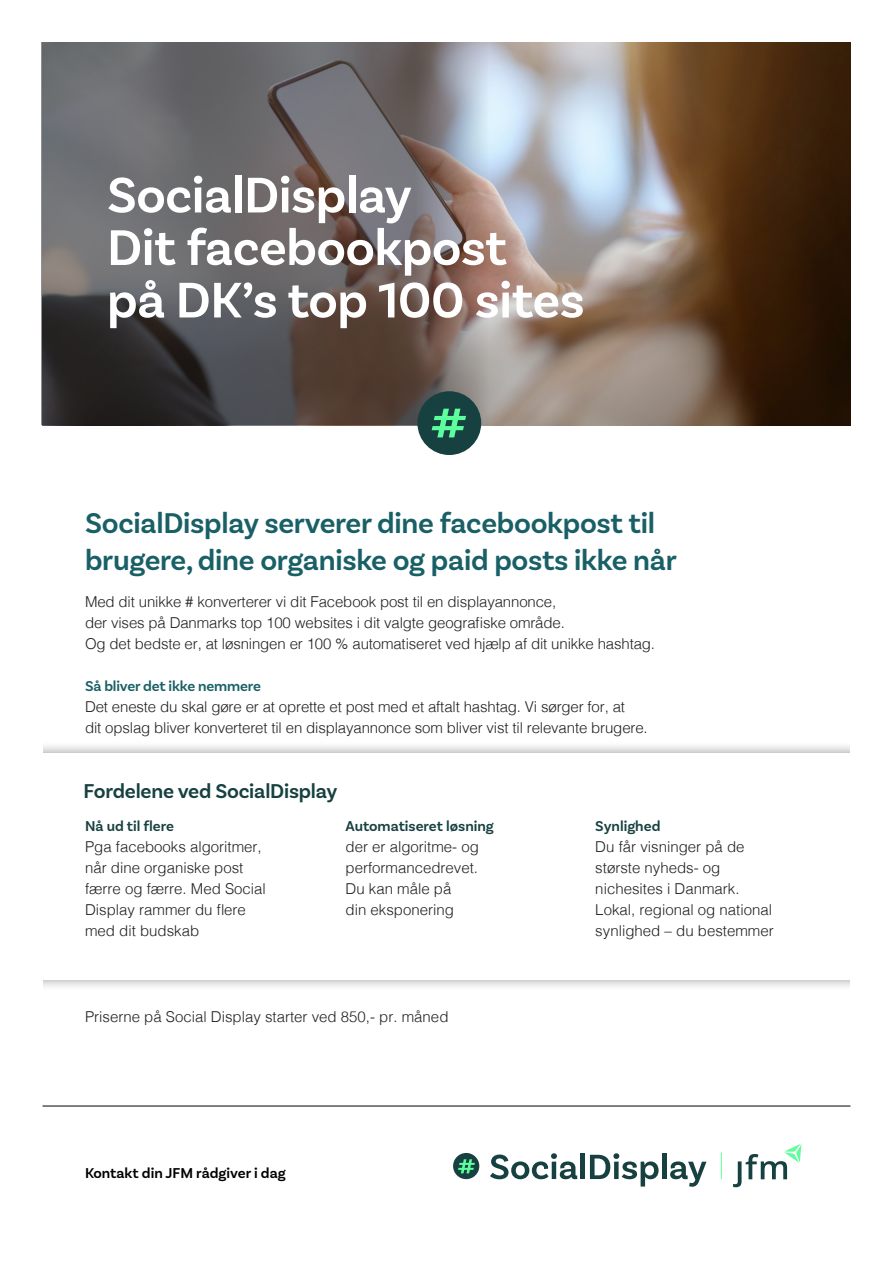
<style>
.page{position:relative;width:893px;height:1263px;background:#fff}
.page>*{position:absolute;margin:0;border:0;box-sizing:border-box;transform-origin:0 0}
.t1{font:600 52.5px "Basic Sans";letter-spacing:-.01em;color:#fff}
.t2{font:600 30px/37.5px "Basic Sans";letter-spacing:-.01em;color:#196066}
.t3{font:600 21px "Basic Sans";letter-spacing:-.01em;color:#174040}
.t4{font:300 15px/21px "Helvetica";letter-spacing:-.01em;color:#231f20}
.t5{font:600 15px "Basic Sans";color:#174040}
.t6{font:600 15px "Basic Sans";color:#000}
.t7{font:600 15px "Basic Sans";letter-spacing:-.01em;color:#196066}
</style>
<div class="page">
<img style="left:515px;top:43px;width:335px;height:382px">
<svg style="left:41px;top:43px;width:474px;height:382px;background:#6b6566"></svg>
<div style="left:0;top:741px;width:893px;height:250px;background:#000;opacity:.4"></div>
<div style="left:0;top:753px;width:893px;height:227px;background:#fff"></div>
<div style="left:417px;top:391px;width:64px;height:64px;background:#174040;border-radius:50%"></div>
<div style="left:0;top:739px;width:43px;height:257px;background:#fff"></div>
<div style="left:850px;top:732px;width:43px;height:273px;background:#fff"></div>
<svg style="left:432px;top:409px;width:34px;height:28px"></svg>
<div style="left:453px;top:1153px;width:26px;height:26px;background:#174040;border-radius:50%"></div>
<svg style="left:490px;top:1153px;width:87px;height:26px"></svg>
<div style="left:580px;top:1153px;width:5px;height:26px;background:#174040"></div>
<svg style="left:590px;top:1153px;width:69px;height:33px"></svg>
<div style="left:662px;top:1153px;width:5px;height:26px;background:#174040"></div>
<svg style="left:670px;top:1161px;width:36px;height:26px"></svg>
<svg style="left:458px;top:1159px;width:17px;height:14px"></svg>
<svg style="left:721px;top:1152px;width:1px;height:27px"></svg>
<svg style="left:733px;top:1144px;width:68px;height:43px"></svg>
<hr style="left:43px;top:1106px;width:807px;height:1px;background:#000">
<p class="t1" style="left:107px;top:163px;width:306px">SocialDisplay</p>
<p class="t1" style="left:107px;top:216px;width:401px">Dit facebookpost</p>
<p class="t1" style="left:107px;top:268px;width:479px">på DK’s top 100 sites</p>
<p class="t2" style="left:85px;top:504px;width:593px">SocialDisplay serverer dine facebookpost til brugere, dine organiske og paid posts ikke når</p>
<p class="t4" style="left:85px;top:590px;width:473px">Med dit unikke # konverterer vi dit Facebook post til en displayannonce,</p>
<p class="t4" style="left:85px;top:611px;width:481px">der vises på Danmarks top 100 websites i dit valgte geografiske område.</p>
<p class="t4" style="left:85px;top:632px;width:571px">Og det bedste er, at løsningen er 100 % automatiseret ved hjælp af dit unikke hashtag.</p>
<p class="t7" style="left:85px;top:676px;width:177px">Så bliver det ikke nemmere</p>
<p class="t4" style="left:85px;top:695px;width:564px">Det eneste du skal gøre er at oprette et post med et aftalt hashtag. Vi sørger for, at<br>dit opslag bliver konverteret til en displayannonce som bliver vist til relevante brugere.</p>
<p class="t3" style="left:84px;top:778px;width:255px">Fordelene ved SocialDisplay</p>
<p class="t5" style="left:85px;top:816px;width:90px">Nå ud til flere</p>
<p class="t4" style="left:85px;top:835px;width:178px">Pga facebooks algoritmer,</p>
<p class="t4" style="left:85px;top:856px;width:160px">når dine organiske post</p>
<p class="t4" style="left:85px;top:877px;width:182px">færre og færre. Med Social</p>
<p class="t4" style="left:85px;top:898px;width:162px">Display rammer du flere</p>
<p class="t4" style="left:85px;top:919px;width:116px">med dit budskab</p>
<p class="t5" style="left:345px;top:816px;width:150px">Automatiseret løsning</p>
<p class="t4" style="left:345px;top:835px;width:135px">der er algoritme- og performancedrevet.</p>
<p class="t4" style="left:345px;top:877px;width:107px">Du kan måle på</p>
<p class="t4" style="left:345px;top:898px;width:110px">din eksponering</p>
<p class="t4" style="left:85px;top:1005px;width:365px">Priserne på Social Display starter ved 850,- pr. måned</p>
<p class="t6" style="left:85px;top:1163px;width:202px">Kontakt din JFM rådgiver i dag</p>
<p class="t5" style="left:595px;top:816px;width:67px">Synlighed</p>
<p class="t4" style="left:595px;top:835px;width:151px">Du får visninger på de</p>
<p class="t4" style="left:595px;top:856px;width:127px">største nyheds- og</p>
<p class="t4" style="left:595px;top:877px;width:146px">nichesites i Danmark.</p>
<p class="t4" style="left:595px;top:898px;width:180px">Lokal, regional og national synlighed – du bestemmer</p>
</div>
